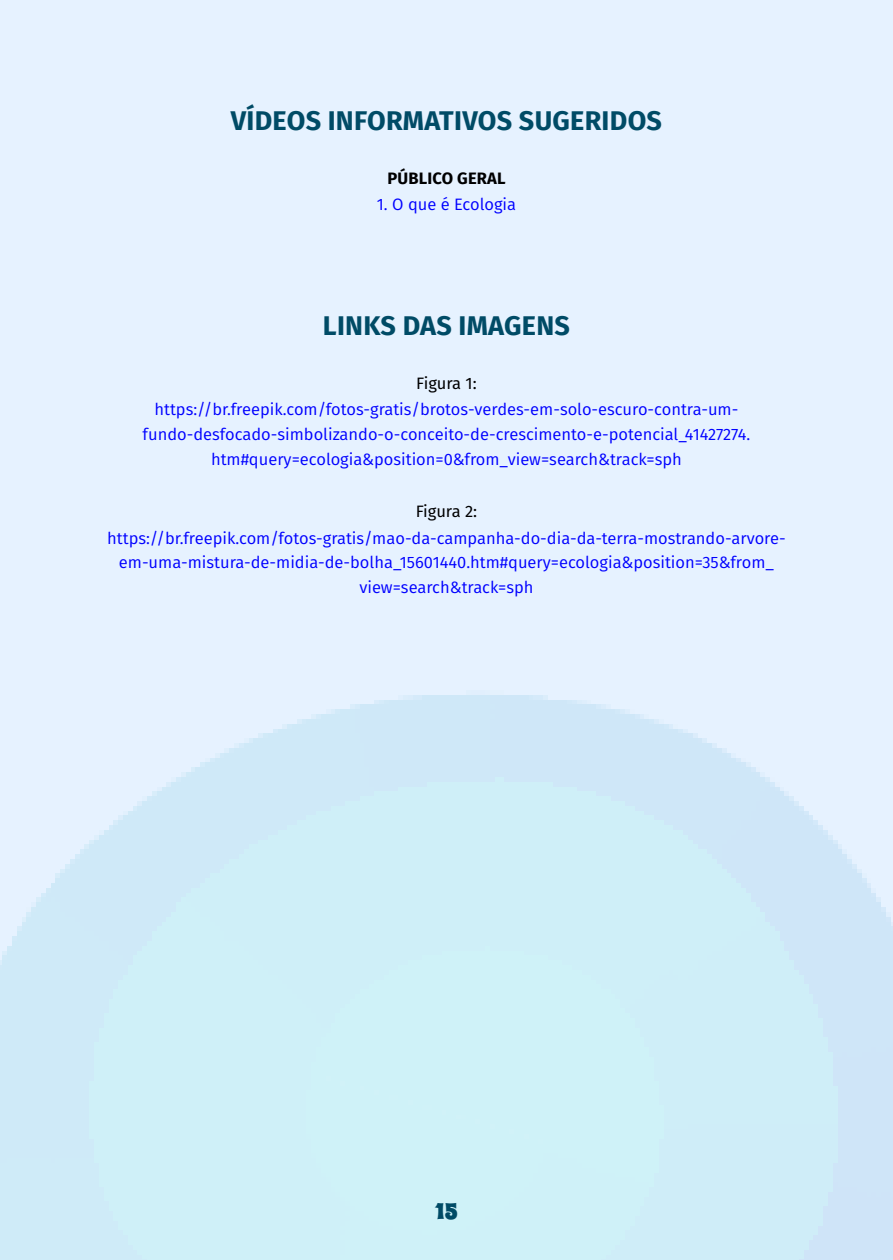
<style>
.page{position:relative;width:893px;height:1260px;background:#fff}
.page>*{position:absolute;margin:0;border:0;box-sizing:border-box;transform-origin:0 0}
.t1{font:700 27px "Fira Sans";letter-spacing:.01em;color:#004b66}
.t2{font:22.5px "Spicy Rice";color:#004b66}
.t3{font:16.5px/24.8px "Fira Sans";color:#00f;text-align:center}
.t4{font:16.5px "Fira Sans";letter-spacing:-.01em;color:#000}
.t5{font:700 16.5px "Fira Sans";letter-spacing:.01em;color:#000}
</style>
<div class="page">
<div style="left:0;top:0;width:892px;height:1260px;background:linear-gradient(to bottom,#edf3ff,#cdedf7)"></div>
<h1 class="t1" style="left:231px;top:98px;width:432px">VÍDEOS INFORMATIVOS SUGERIDOS</h1>
<p class="t5" style="left:387px;top:165px;width:120px">PÚBLICO GERAL</p>
<p class="t3" style="left:377px;top:192px;width:141px">1. O que é Ecologia</p>
<h1 class="t1" style="left:323px;top:303px;width:248px">LINKS DAS IMAGENS</h1>
<p class="t4" style="left:416px;top:371px;width:62px">Figura 1:</p>
<p class="t3" style="left:143px;top:397px;width:609px">https://br.freepik.com/fotos-gratis/brotos-verdes-em-solo-escuro-contra-um&shy;fundo-desfocado-simbolizando-o-conceito-de-crescimento-e-potencial_41427274. htm#query=ecologia&amp;position=0&amp;from_view=search&amp;track=sph</p>
<p class="t4" style="left:416px;top:499px;width:63px">Figura 2:</p>
<p class="t3" style="left:107px;top:525px;width:680px">https://br.freepik.com/fotos-gratis/mao-da-campanha-do-dia-da-terra-mostrando-arvore&shy;em-uma-mistura-de-midia-de-bolha_15601440.htm#query=ecologia&amp;position=35&amp;from_ view=search&amp;track=sph</p>
<h2 class="t2" style="left:435px;top:1196px;width:24px">15</h2>
</div>
